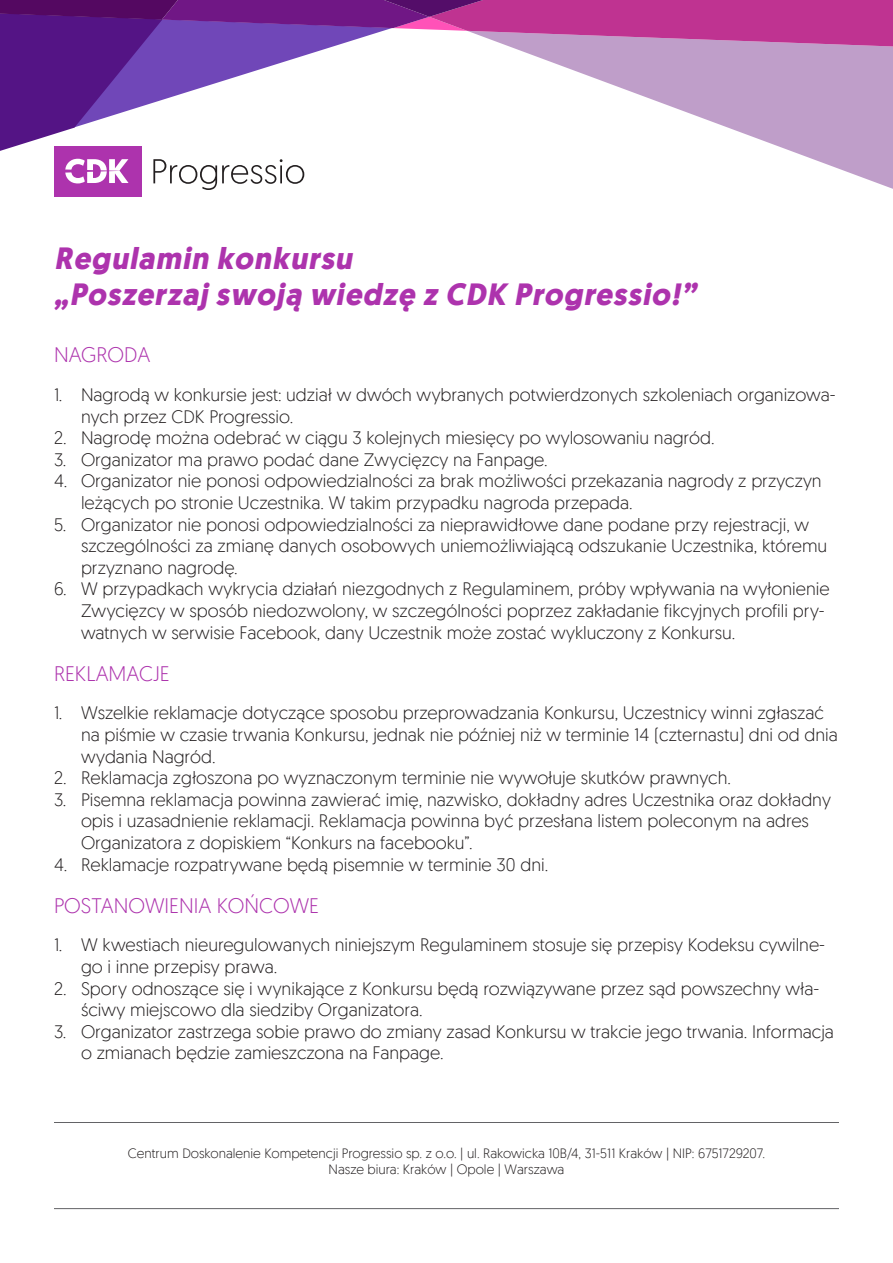
<style>
.page{position:relative;width:893px;height:1263px;background:#fff}
.page>*{position:absolute;margin:0;border:0;box-sizing:border-box;transform-origin:0 0}
.t1{font:italic 700 30px/36px "Geomanist";color:#ad33ad}
.t2{font:300 21px "Geomanist";color:#ad33ad}
.t3{font:300 18px/21.6px "Geomanist";color:#231f20}
.t4{font:300 13.5px "Geomanist";color:#231f20}
</style>
<div class="page">
<div style="left:54px;top:147px;width:87px;height:50px;background:#ad33ad"></div>
<svg style="left:153px;top:159px;width:151px;height:31px"></svg>
<svg style="left:65px;top:159px;width:64px;height:24px"></svg>
<hr style="left:54px;top:1208px;width:785px;height:1px;background:#636366">
<hr style="left:54px;top:1122px;width:785px;height:1px;background:#636366">
<svg style="left:791px;top:151px;width:102px;height:38px"></svg>
<svg style="left:0;top:0;width:893px;height:151px"></svg>
<p class="t1" style="left:54px;top:241px;width:650px">Regulamin konkursu<br>„Poszerzaj swoją wiedzę z CDK Progressio!”</p>
<p class="t2" style="left:54px;top:341px;width:98px">NAGRODA</p>
<p class="t3" style="left:81px;top:383px;width:756px;text-indent:-27px">1. Nagrodą w konkursie jest: udział w dwóch wybranych potwierdzonych szkoleniach organizowa&shy;nych przez CDK Progressio.</p>
<p class="t3" style="left:54px;top:426px;width:662px">2. Nagrodę można odebrać w ciągu 3 kolejnych miesięcy po wylosowaniu nagród.</p>
<p class="t3" style="left:54px;top:448px;width:495px">3. Organizator ma prawo podać dane Zwycięzcy na Fanpage.</p>
<p class="t3" style="left:81px;top:470px;width:742px;text-indent:-27px">4. Organizator nie ponosi odpowiedzialności za brak możliwości przekazania nagrody z przyczyn leżących po stronie Uczestnika. W takim przypadku nagroda przepada.</p>
<p class="t3" style="left:81px;top:513px;width:748px;text-indent:-27px">5. Organizator nie ponosi odpowiedzialności za nieprawidłowe dane podane przy rejestracji, w szczególności za zmianę danych osobowych uniemożliwiającą odszukanie Uczestnika, któremu przyznano nagrodę.</p>
<p class="t3" style="left:81px;top:578px;width:750px;text-indent:-27px">6. W przypadkach wykrycia działań niezgodnych z Regulaminem, próby wpływania na wyłonienie<br>Zwycięzcy w sposób niedozwolony, w szczególności poprzez zakładanie fikcyjnych profili pry&shy;watnych w serwisie Facebook, dany Uczestnik może zostać wykluczony z Konkursu.</p>
<p class="t2" style="left:54px;top:660px;width:117px">REKLAMACJE</p>
<p class="t3" style="left:81px;top:702px;width:758px;text-indent:-27px">1. Wszelkie reklamacje dotyczące sposobu przeprowadzania Konkursu, Uczestnicy winni zgłaszać na piśmie w czasie trwania Konkursu, jednak nie później niż w terminie 14 (czternastu) dni od dnia wydania Nagród.</p>
<p class="t3" style="left:54px;top:766px;width:678px">2. Reklamacja zgłoszona po wyznaczonym terminie nie wywołuje skutków prawnych.</p>
<p class="t3" style="left:81px;top:788px;width:751px;text-indent:-27px">3. Pisemna reklamacja powinna zawierać imię, nazwisko, dokładny adres Uczestnika oraz dokładny opis i uzasadnienie reklamacji. Reklamacja powinna być przesłana listem poleconym na adres<br>Organizatora z dopiskiem “Konkurs na facebooku”.</p>
<p class="t3" style="left:54px;top:853px;width:496px">4. Reklamacje rozpatrywane będą pisemnie w terminie 30 dni.</p>
<p class="t2" style="left:54px;top:892px;width:267px">POSTANOWIENIA KOŃCOWE</p>
<p class="t3" style="left:81px;top:934px;width:746px;text-indent:-27px">1. W kwestiach nieuregulowanych niniejszym Regulaminem stosuje się przepisy Kodeksu cywilne&shy;go i inne przepisy prawa.</p>
<p class="t3" style="left:81px;top:977px;width:740px;text-indent:-27px">2. Spory odnoszące się i wynikające z Konkursu będą rozwiązywane przez sąd powszechny wła&shy;ściwy miejscowo dla siedziby Organizatora.</p>
<p class="t3" style="left:81px;top:1020px;width:754px;text-indent:-27px">3. Organizator zastrzega sobie prawo do zmiany zasad Konkursu w trakcie jego trwania. Informacja o zmianach będzie zamieszczona na Fanpage.</p>
<p class="t4" style="left:128px;top:1144px;width:639px">Centrum Doskonalenie Kompetencji Progressio sp. z o.o. | ul. Rakowicka 10B/4, 31-511 Kraków | NIP: 6751729207.</p>
<p class="t4" style="left:329px;top:1161px;width:237px">Nasze biura: Kraków | Opole | Warszawa</p>
</div>
